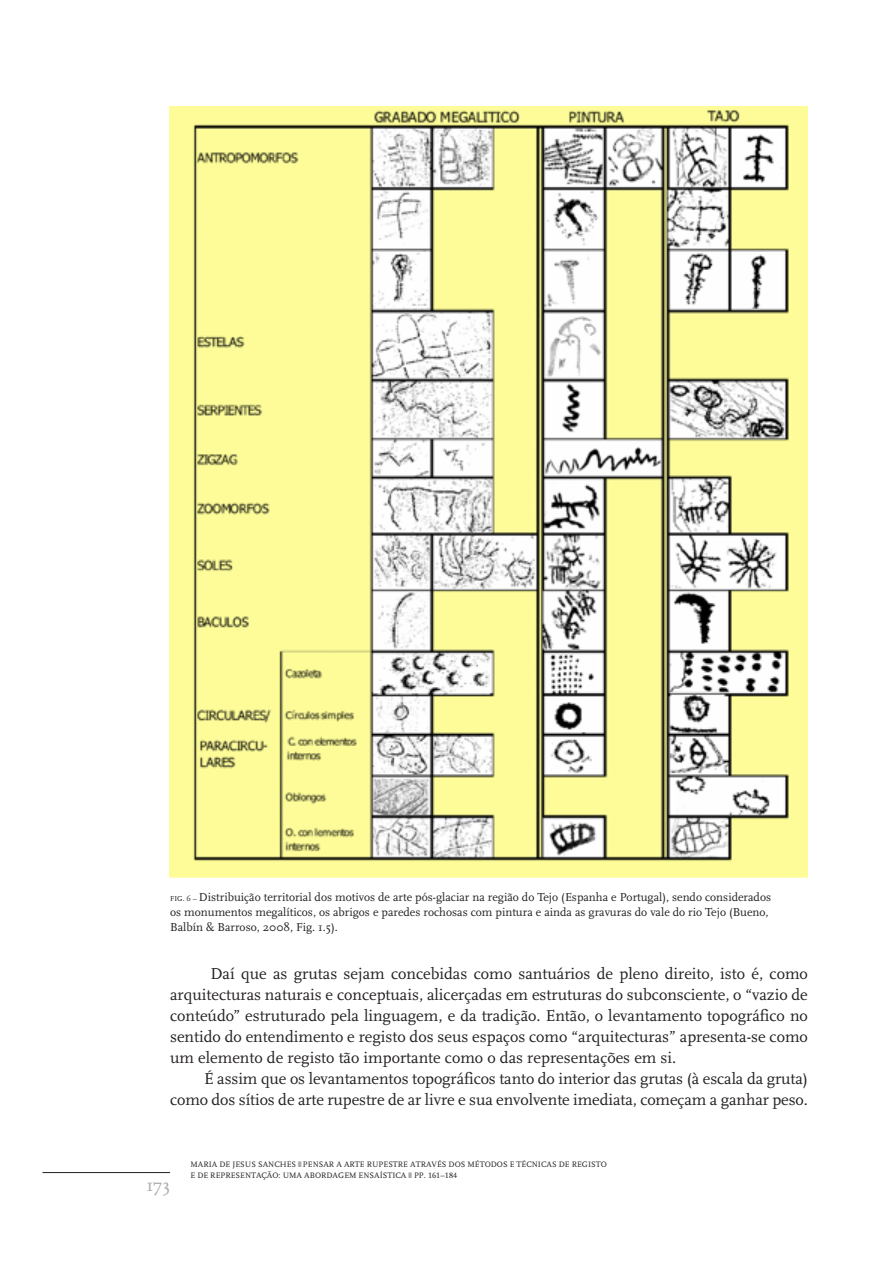
<style>
.page{position:relative;width:893px;height:1263px;background:#fff}
.page>*{position:absolute;margin:0;border:0;box-sizing:border-box;transform-origin:0 0}
.t1{font:18px "Scala";color:#a8a9ad}
.texto_corrido{font:16.5px/21px "Scala";letter-spacing:-.005em;color:#231f20;text-align:justify}
.texto_corrido-2{font:12px/15px "Scala";color:#231f20}
.t2{font:8.25px/10.5px "Scala Caps";color:#231f20}
.s1{font-size:7.5px}
.s2{color:#a8a9ad}
</style>
<div class="page">
<hr style="left:43px;top:1172px;width:127px;height:1px;background:#231f20">
<img style="left:169px;top:106px;width:638px;height:771px">
<p class="texto_corrido-2" style="left:170px;top:890px;width:603px"><span class="s1">FIG. 6 –</span> Distribuição territorial dos motivos de arte pós-glaciar na região do Tejo (Espanha e Portugal), sendo considerados os monumentos megalíticos, os abrigos e paredes rochosas com pintura e ainda as gravuras do vale do rio Tejo (Bueno,<br>Balbín &amp; Barroso, 2008, Fig. 1.5).</p>
<p class="texto_corrido" style="left:170px;top:963px;width:639px;text-indent:40px">Daí que as grutas sejam concebidas como santuários de pleno direito, isto é, como arquitecturas naturais e conceptuais, alicerçadas em estruturas do subconsciente, o “vazio de conteúdo” estruturado pela linguagem, e da tradição. Então, o levantamento topográfico no sentido do entendimento e registo dos seus espaços como “arquitecturas” apresenta-‑ se como um elemento de registo tão importante como o das representações em si.</p>
<p class="texto_corrido" style="left:170px;top:1068px;width:639px;text-align:right">É assim que os levantamentos topográficos tanto do interior das grutas (à escala da gruta) como dos sítios de arte rupestre de ar livre e sua envolvente imediata, começam a ganhar peso.</p>
<p class="t1" style="left:147px;top:1175px;width:25px">173</p>
<p class="t2" style="left:190px;top:1159px;width:418px">MARIA DE JESUS SANCHES <span class="s2">■</span> PENSAR A ARTE RUPESTRE ATRAVÉS DOS MÉTODOS E TÉCNICAS DE REGISTO<br>E DE REPRESENTAÇÃO: UMA ABORDAGEM ENSAÍSTICA <span class="s2">■</span> PP. 161–184</p>
</div>
